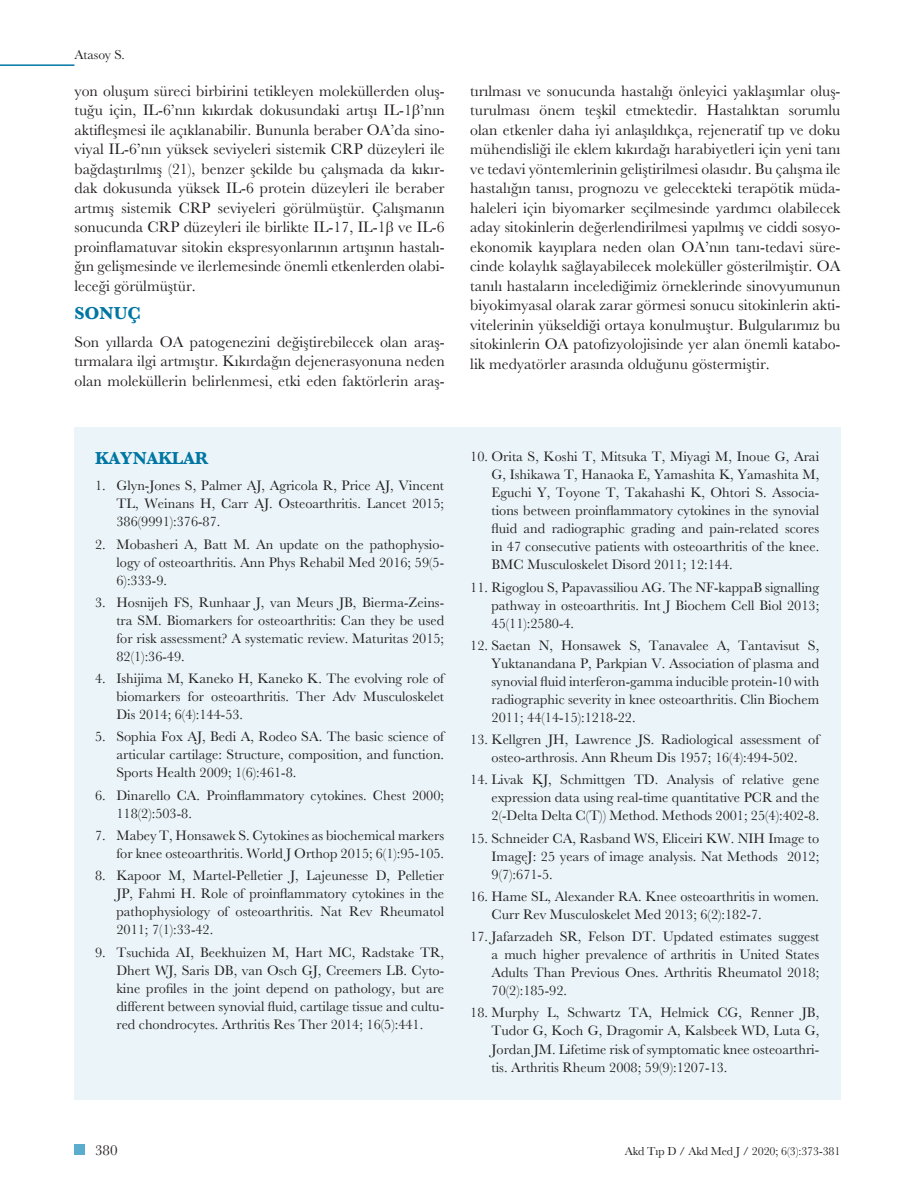
<style>
.page{position:relative;width:915px;height:1191px;background:#fff}
.page>*{position:absolute;margin:0;border:0;box-sizing:border-box;transform-origin:0 0}
.t1{font:700 18px "Baskerville";color:#0076a3}
.t2{font:15.75px/19.5px "Baskerville";color:#231f20;text-align:justify}
.t3{font:15px "Baskerville";color:#231f20}
.t4{font:14.25px/18px "Baskerville";color:#231f20;text-align:justify}
.t5{font:13.5px "Baskerville";color:#231f20}
.t6{font:12px "Baskerville";letter-spacing:-.01em;color:#231f20}
</style>
<div class="page">
<div style="left:74px;top:1144px;width:10px;height:10px;background:#5aadcd"></div>
<hr style="left:0;top:64px;width:74px;height:2px;background:#0076a3">
<div style="left:74px;top:427px;width:766px;height:672px;background:#ebf5f9"></div>
<p class="t5" style="left:74px;top:46px;width:52px">Atasoy S.</p>
<p class="t2" style="left:74px;top:81px;width:371px">yon oluşum süreci birbirini tetikleyen moleküllerden oluş&shy;tuğu için, IL-6’nın kıkırdak dokusundaki artışı IL-1β’nın aktifleşmesi ile açıklanabilir. Bununla beraber OA’da sino&shy;viyal IL-6’nın yüksek seviyeleri sistemik CRP düzeyleri ile bağdaştırılmış (21), benzer şekilde bu çalışmada da kıkır&shy;dak dokusunda yüksek IL-6 protein düzeyleri ile beraber artmış sistemik CRP seviyeleri görülmüştür. Çalışmanın sonucunda CRP düzeyleri ile birlikte IL-17, IL-1β ve IL-6 proinflamatuvar sitokin ekspresyonlarının artışının hastalı&shy;ğın gelişmesinde ve ilerlemesinde önemli etkenlerden olabi&shy;leceği görülmüştür.</p>
<p class="t1" style="left:74px;top:300px;width:68px">SONUÇ</p>
<p class="t2" style="left:74px;top:332px;width:371px">Son yıllarda OA patogenezini değiştirebilecek olan araş&shy;tırmalara ilgi artmıştır. Kıkırdağın dejenerasyonuna neden olan moleküllerin belirlenmesi, etki eden faktörlerin araş-</p>
<p class="t2" style="left:470px;top:81px;width:371px">tırılması ve sonucunda hastalığı önleyici yaklaşımlar oluş&shy;turulması önem teşkil etmektedir. Hastalıktan sorumlu olan etkenler daha iyi anlaşıldıkça, rejeneratif tıp ve doku mühendisliği ile eklem kıkırdağı harabiyetleri için yeni tanı ve tedavi yöntemlerinin geliştirilmesi olasıdır. Bu çalışma ile hastalığın tanısı, prognozu ve gelecekteki terapötik müda&shy;haleleri için biyomarker seçilmesinde yardımcı olabilecek aday sitokinlerin değerlendirilmesi yapılmış ve ciddi sosyo&shy;ekonomik kayıplara neden olan OA’nın tanı-tedavi süre&shy;cinde kolaylık sağlayabilecek moleküller gösterilmiştir. OA tanılı hastaların incelediğimiz örneklerinde sinovyumunun biyokimyasal olarak zarar görmesi sonucu sitokinlerin akti&shy;vitelerinin yükseldiği ortaya konulmuştur. Bulgularımız bu sitokinlerin OA patofizyolojisinde yer alan önemli katabo&shy;lik medyatörler arasında olduğunu göstermiştir.</p>
<p class="t1" style="left:95px;top:445px;width:115px">KAYNAKLAR</p>
<p class="t4" style="left:116px;top:477px;width:329px;text-indent:-21px">1. Glyn-Jones S, Palmer AJ, Agricola R, Price AJ, Vincent TL, Weinans H, Carr AJ. Osteoarthritis. Lancet 2015; 386(9991):376-87.</p>
<p class="t4" style="left:116px;top:535px;width:329px;text-indent:-21px">2. Mobasheri A, Batt M. An update on the pathophysio&shy;logy of osteoarthritis. Ann Phys Rehabil Med 2016; 59(5- 6):333-9.</p>
<p class="t4" style="left:116px;top:593px;width:329px;text-indent:-21px">3. Hosnijeh FS, Runhaar J, van Meurs JB, Bierma-Zeins&shy;tra SM. Biomarkers for osteoarthritis: Can they be used for risk assessment? A systematic review. Maturitas 2015; 82(1):36-49.</p>
<p class="t4" style="left:116px;top:670px;width:329px;text-indent:-21px">4. Ishijima M, Kaneko H, Kaneko K. The evolving role of biomarkers for osteoarthritis. Ther Adv Musculoskelet Dis 2014; 6(4):144-53.</p>
<p class="t4" style="left:116px;top:728px;width:329px;text-indent:-21px">5. Sophia Fox AJ, Bedi A, Rodeo SA. The basic science of articular cartilage: Structure, composition, and function.<br>Sports Health 2009; 1(6):461-8.</p>
<p class="t4" style="left:116px;top:786px;width:329px;text-indent:-21px">6. Dinarello CA. Proinflammatory cytokines. Chest 2000;<br>118(2):503-8.</p>
<p class="t4" style="left:95px;top:826px;width:350px;text-align:right">7. Mabey T, Honsawek S. Cytokines as biochemical markers for knee osteoarthritis. World J Orthop 2015; 6(1):95-105.</p>
<p class="t4" style="left:116px;top:867px;width:329px;text-indent:-21px">8. Kapoor M, Martel-Pelletier J, Lajeunesse D, Pelletier JP, Fahmi H. Role of proinflammatory cytokines in the pathophysiology of osteoarthritis. Nat Rev Rheumatol 2011; 7(1):33-42.</p>
<p class="t4" style="left:116px;top:943px;width:329px;text-indent:-21px">9. Tsuchida AI, Beekhuizen M, Hart MC, Radstake TR, Dhert WJ, Saris DB, van Osch GJ, Creemers LB. Cyto&shy;kine profiles in the joint depend on pathology, but are different between synovial fluid, cartilage tissue and cultu&shy;red chondrocytes. Arthritis Res Ther 2014; 16(5):441.</p>
<p class="t4" style="left:491px;top:448px;width:329px;text-indent:-21px">10. Orita S, Koshi T, Mitsuka T, Miyagi M, Inoue G, Arai G, Ishikawa T, Hanaoka E, Yamashita K, Yamashita M, Eguchi Y, Toyone T, Takahashi K, Ohtori S. Associa&shy;tions between proinflammatory cytokines in the synovial fluid and radiographic grading and pain-related scores in 47 consecutive patients with osteoarthritis of the knee.<br>BMC Musculoskelet Disord 2011; 12:144.</p>
<p class="t4" style="left:491px;top:578px;width:329px;text-indent:-21px">11. Rigoglou S, Papavassiliou AG. The NF-kappaB signalling pathway in osteoarthritis. Int J Biochem Cell Biol 2013; 45(11):2580-4.</p>
<p class="t4" style="left:491px;top:636px;width:329px;text-indent:-21px">12. Saetan N, Honsawek S, Tanavalee A, Tantavisut S, Yuktanandana P, Parkpian V. Association of plasma and synovial fluid interferon-gamma inducible protein-10 with radiographic severity in knee osteoarthritis. Clin Biochem 2011; 44(14-15):1218-22.</p>
<p class="t4" style="left:470px;top:730px;width:350px;text-align:center">13. Kellgren JH, Lawrence JS. Radiological assessment of osteo-arthrosis. Ann Rheum Dis 1957; 16(4):494-502.</p>
<p class="t4" style="left:491px;top:771px;width:329px;text-indent:-21px">14. Livak KJ, Schmittgen TD. Analysis of relative gene expression data using real-time quantitative PCR and the 2(-Delta Delta C(T)) Method. Methods 2001; 25(4):402-8.</p>
<p class="t4" style="left:491px;top:829px;width:329px;text-indent:-21px">15. Schneider CA, Rasband WS, Eliceiri KW. NIH Image to ImageJ: 25 years of image analysis. Nat Methods 2012; 9(7):671-5.</p>
<p class="t4" style="left:491px;top:887px;width:329px;text-indent:-21px">16. Hame SL, Alexander RA. Knee osteoarthritis in women.<br>Curr Rev Musculoskelet Med 2013; 6(2):182-7.</p>
<p class="t4" style="left:491px;top:927px;width:329px;text-indent:-21px">17. Jafarzadeh SR, Felson DT. Updated estimates suggest a much higher prevalence of arthritis in United States Adults Than Previous Ones. Arthritis Rheumatol 2018; 70(2):185-92.</p>
<p class="t4" style="left:491px;top:1004px;width:329px;text-indent:-21px">18. Murphy L, Schwartz TA, Helmick CG, Renner JB, Tudor G, Koch G, Dragomir A, Kalsbeek WD, Luta G, Jordan JM. Lifetime risk of symptomatic knee osteoarthri&shy;tis. Arthritis Rheum 2008; 59(9):1207-13.</p>
<p class="t3" style="left:95px;top:1140px;width:24px">380</p>
<p class="t6" style="left:624px;top:1143px;width:217px">Akd Tıp D / Akd Med J / 2020; 6(3):373-381</p>
</div>
